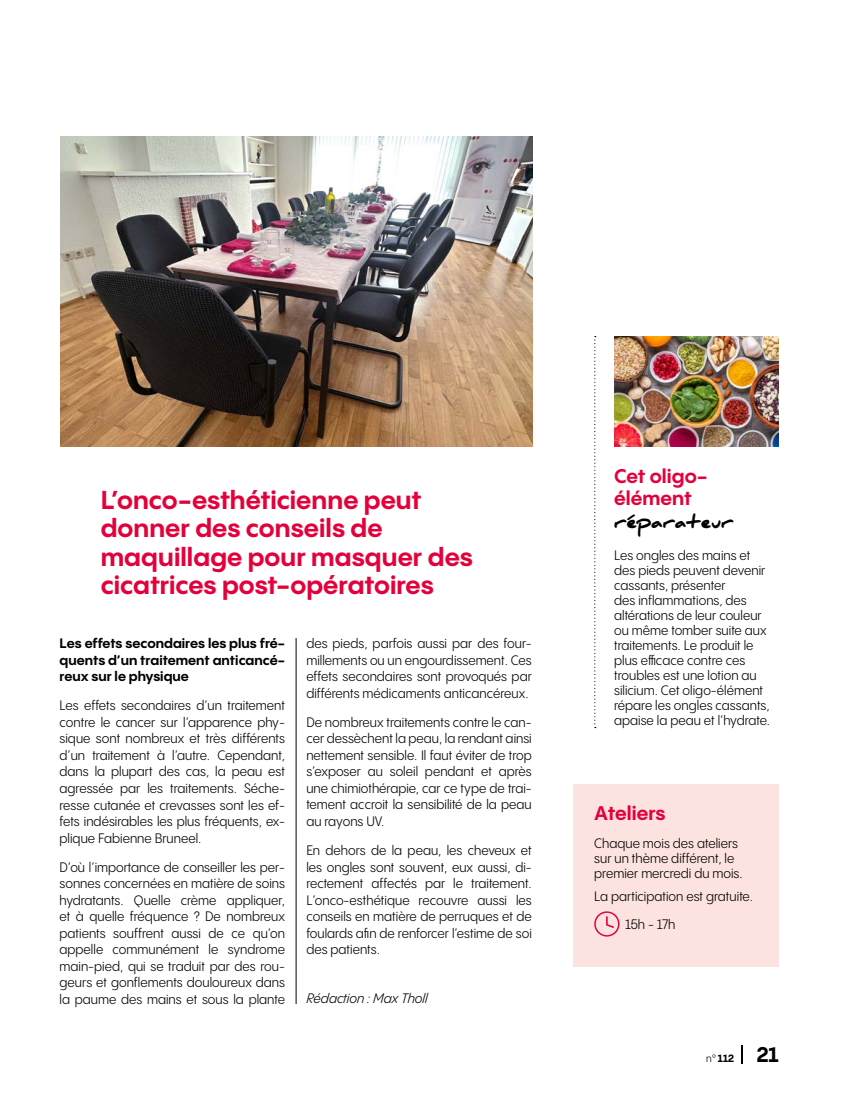
<style>
.page{position:relative;width:851px;height:1106px;background:#fff}
.page>*{position:absolute;margin:0;border:0;box-sizing:border-box;transform-origin:0 0}
.t1{font:700 25.5px/28.5px "PP Pangram Sans";color:#e4003b}
.t2{font:700 19.5px/22.5px "PP Pangram Sans";letter-spacing:.005em;color:#e4003b}
.t3{font:900 18px "Daniel";letter-spacing:-.005em;color:#000}
.t4{font:13.5px/16.5px "PP Pangram Sans Compact";color:#000;text-align:justify}
.t5{font:700 13.5px/16.5px "PP Pangram Sans";color:#000;text-align:justify}
.t6{font:italic 13.5px "PP Pangram Sans Compact";color:#000}
.t7{font:700 10.5px "PP Pangram Sans";color:#000}
.s1{font-family:"PP Pangram Sans Compact";font-weight:400}
.s2{font-size:21px}
</style>
<div class="page">
<svg style="left:741px;top:1045px;width:1px;height:18px"></svg>
<hr style="left:296px;top:638px;width:1px;height:365px;background:#000">
<img style="left:60px;top:136px;width:472px;height:310px">
<svg style="left:594px;top:336px;width:1px;height:392px"></svg>
<img style="left:614px;top:336px;width:164px;height:110px">
<div style="left:573px;top:783px;width:205px;height:183px;background:#fce3df"></div>
<svg style="left:594px;top:911px;width:25px;height:25px"></svg>
<h1 class="t1" style="left:101px;top:485px;width:374px">L’onco-esthéticienne peut donner des conseils de maquillage pour masquer des cicatrices post-opératoires</h1>
<p class="t5" style="left:60px;top:635px;width:227px">Les effets secondaires les plus fré&shy;quents d’un traitement anticancé&shy;reux sur le physique</p>
<p class="t4" style="left:60px;top:697px;width:227px">Les effets secondaires d’un traitement contre le cancer sur l’apparence phy&shy;sique sont nombreux et très différents d’un traitement à l’autre. Cependant, dans la plupart des cas, la peau est agressée par les traitements. Séche&shy;resse cutanée et crevasses sont les ef&shy;fets indésirables les plus fréquents, ex&shy;plique Fabienne Bruneel.</p>
<p class="t4" style="left:60px;top:858px;width:227px">D’où l’importance de conseiller les per&shy;sonnes concernées en matière de soins hydratants. Quelle crème appliquer, et à quelle fréquence ? De nombreux patients souffrent aussi de ce qu’on appelle communément le syndrome main-pied, qui se traduit par des rou&shy;geurs et gonflements douloureux dans la paume des mains et sous la plante</p>
<p class="t4" style="left:306px;top:635px;width:227px">des pieds, parfois aussi par des four&shy;millements ou un engourdissement. Ces effets secondaires sont provoqués par différents médicaments anticancéreux.</p>
<p class="t4" style="left:306px;top:714px;width:227px">De nombreux traitements contre le can&shy;cer dessèchent la peau, la rendant ainsi nettement sensible. Il faut éviter de trop s’exposer au soleil pendant et après une chimiothérapie, car ce type de trai&shy;tement accroit la sensibilité de la peau au rayons UV.</p>
<p class="t4" style="left:306px;top:842px;width:227px">En dehors de la peau, les cheveux et les ongles sont souvent, eux aussi, di&shy;rectement affectés par le traitement.<br>L’onco-esthétique recouvre aussi les conseils en matière de perruques et de foulards afin de renforcer l’estime de soi des patients.</p>
<p class="t6" style="left:306px;top:990px;width:123px">Rédaction : Max Tholl</p>
<h2 class="t2" style="left:614px;top:464px;width:95px">Cet oligo&shy;élément</h2>
<h3 class="t3" style="left:614px;top:511px;width:121px">réparateur</h3>
<p class="t4" style="left:614px;top:547px;width:157px;line-height:15px;text-align:left">Les ongles des mains et des pieds peuvent devenir cassants, présenter<br>des inflammations, des altérations de leur couleur ou même tomber suite aux traitements. Le produit le plus efficace contre ces troubles est une lotion au silicium. Cet oligo-élément répare les ongles cassants, apaise la peau et l’hydrate.</p>
<h2 class="t2" style="left:594px;top:801px;width:73px">Ateliers</h2>
<p class="t4" style="left:594px;top:835px;width:150px;line-height:15px;text-align:left">Chaque mois des ateliers sur un thème différent, le premier mercredi du mois.</p>
<p class="t4" style="left:625px;top:882px;width:129px;line-height:27.8px;text-indent:-31px">La participation est gratuite.<br>15h - 17h</p>
<p class="t7" style="left:706px;top:1051px;width:74px"><span class="s1">n°</span> 112 <span class="s2">21</span></p>
</div>
